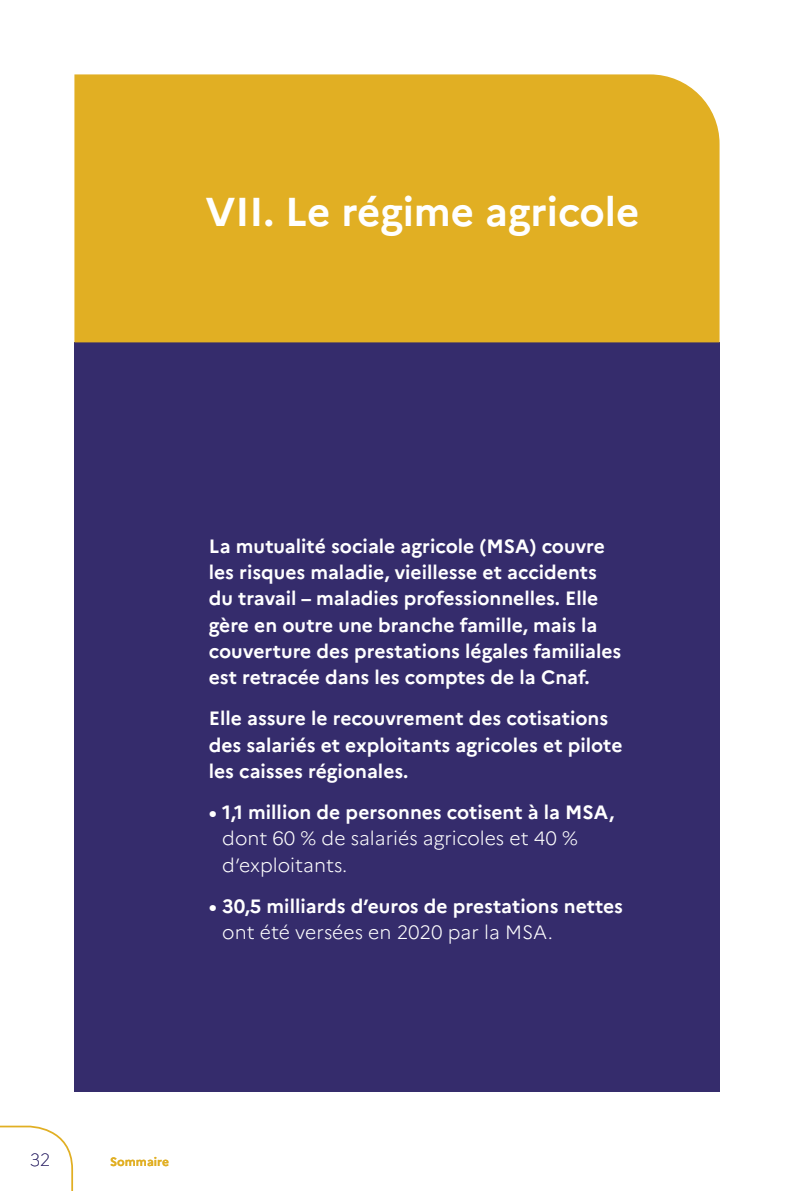
<style>
.page{position:relative;width:794px;height:1191px;background:#fff}
.page>*{position:absolute;margin:0;border:0;box-sizing:border-box;transform-origin:0 0}
.t1{font:700 40.25px "Marianne";color:#fff}
.t2{font:700 19.25px/26.2px "Marianne";color:#fff}
.t3{font:300 19.25px/26.2px "Marianne";color:#fff}
.t4{font:100 17.5px "Marianne";color:#352c6c}
.t5{font:700 12.08px "Marianne";color:#e1af23}
.s1{font-weight:700}
.s2{font-weight:300}
</style>
<div class="page">
<svg style="left:0;top:1125px;width:74px;height:66px"></svg>
<div style="left:74px;top:342px;width:645px;height:749px;background:#352c6c"></div>
<svg style="left:74px;top:74px;width:645px;height:268px;background:#e1b129"></svg>
<h2 class="t1" style="left:205px;top:187px;width:435px">VII. Le régime agricole</h2>
<p class="t2" style="left:209px;top:533px;width:414px">La mutualité sociale agricole (MSA) couvre les risques maladie, vieillesse et accidents du travail – maladies professionnelles. Elle gère en outre une branche famille, mais la couverture des prestations légales familiales est retracée dans les comptes de la Cnaf.</p>
<p class="t2" style="left:209px;top:705px;width:415px">Elle assure le recouvrement des cotisations des salariés et exploitants agricoles et pilote les caisses régionales.</p>
<p class="t3" style="left:222px;top:799px;width:393px;text-indent:-13px"><span class="s1">• 1,1 million de personnes cotisent à la MSA, </span>dont 60 % de salariés agricoles et 40 % d’exploitants.</p>
<p class="t2" style="left:222px;top:892px;width:402px;text-indent:-13px">• 30,5 milliards d’euros de prestations nettes <span class="s2">ont été versées en 2020 par la MSA.</span></p>
<p class="t4" style="left:30px;top:1149px;width:22px">32</p>
<p class="t5" style="left:110px;top:1154px;width:60px">Sommaire</p>
</div>
